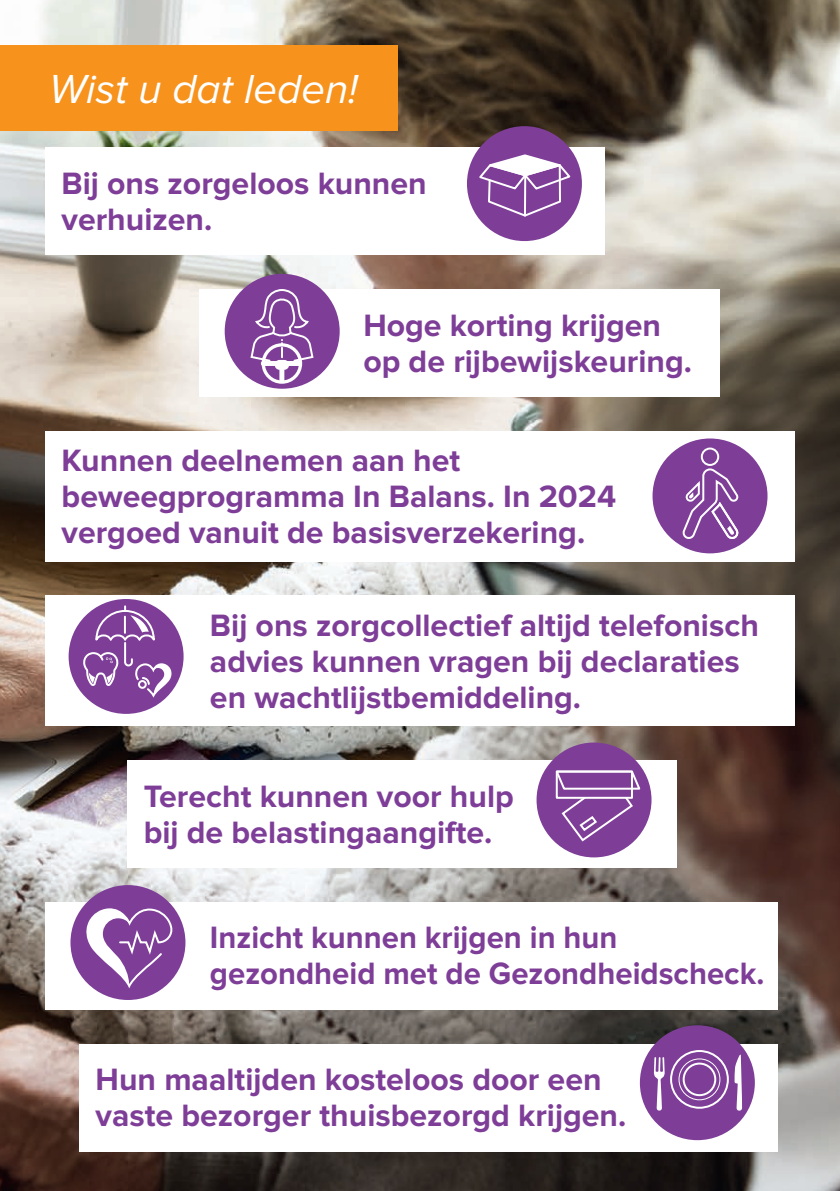
<style>
.page{position:relative;width:840px;height:1191px;background:#fff}
.page>*{position:absolute;margin:0;border:0;box-sizing:border-box;transform-origin:0 0}
.t1{font:italic 42px "Proxima Nova";color:#fff}
.t2{font:italic 700 42px "Proxima Nova";color:#fff}
.t3{font:700 32px/36px "Proxima Nova";color:#7e3e98}
</style>
<div class="page">
<img style="left:0;top:0;width:839px;height:1191px">
<div style="left:45px;top:147px;width:559px;height:108px;background:#fff"></div>
<div style="left:199px;top:289px;width:520px;height:108px;background:#fff"></div>
<div style="left:45px;top:431px;width:749px;height:130px;background:#fff"></div>
<div style="left:45px;top:595px;width:749px;height:131px;background:#fff"></div>
<div style="left:127px;top:760px;width:549px;height:107px;background:#fff"></div>
<div style="left:45px;top:902px;width:732px;height:107px;background:#fff"></div>
<div style="left:79px;top:1043px;width:698px;height:108px;background:#fff"></div>
<div style="left:0;top:45px;width:397px;height:85px;background:#f7931d"></div>
<div style="left:466px;top:126px;width:115px;height:115px;background:#7e3e98;border-radius:50%"></div>
<svg style="left:476px;top:154px;width:96px;height:64px"></svg>
<div style="left:224px;top:274px;width:115px;height:115px;background:#7e3e98;border-radius:50%"></div>
<svg style="left:249px;top:289px;width:65px;height:98px"></svg>
<div style="left:274px;top:360px;width:15px;height:10px;background:#fff;border-radius:5px"></div>
<div style="left:652px;top:438px;width:115px;height:115px;background:#7e3e98;border-radius:50%"></div>
<svg style="left:680px;top:446px;width:60px;height:93px"></svg>
<div style="left:69px;top:599px;width:114px;height:115px;background:#7e3e98;border-radius:50%"></div>
<svg style="left:82px;top:606px;width:91px;height:94px"></svg>
<div style="left:536px;top:742px;width:115px;height:115px;background:#7e3e98;border-radius:50%"></div>
<svg style="left:553px;top:770px;width:88px;height:73px"></svg>
<div style="left:70px;top:885px;width:115px;height:115px;background:#7e3e98;border-radius:50%"></div>
<svg style="left:85px;top:906px;width:88px;height:85px"></svg>
<div style="left:639px;top:1025px;width:115px;height:115px;background:#7e3e98;border-radius:50%"></div>
<svg style="left:653px;top:1057px;width:11px;height:53px"></svg>
<svg style="left:734px;top:1054px;width:7px;height:56px"></svg>
<div style="left:669px;top:1050px;width:59px;height:58px;border:2px solid #fff;border-radius:50%"></div>
<div style="left:678px;top:1058px;width:42px;height:42px;border:1px solid #fff;border-radius:50%"></div>
<div style="left:682px;top:1062px;width:33px;height:34px;border:2px solid #fff;border-radius:50%"></div>
<h1 class="t2" style="left:62px;top:53px;width:322px">Wist u dat leden!</h1>
<h1 class="t1" style="left:49px;top:69px;width:310px">Wist u dat leden!</h1>
<p class="t3" style="left:62px;top:166px;width:366px">Bij ons zorgeloos kunnen verhuizen.</p>
<p class="t3" style="left:363px;top:308px;width:330px">Hoge korting krijgen op de rijbewijskeuring.</p>
<p class="t3" style="left:62px;top:443px;width:555px">Kunnen deelnemen aan het beweegprogramma In Balans. In 2024 vergoed vanuit de basisverzekering.</p>
<p class="t3" style="left:210px;top:607px;width:550px">Bij ons zorgcollectief altijd telefonisch advies kunnen vragen bij declaraties en wachtlijstbemiddeling.</p>
<p class="t3" style="left:144px;top:778px;width:371px">Terecht kunnen voor hulp bij de belastingaangifte.</p>
<p class="t3" style="left:210px;top:920px;width:555px">Inzicht kunnen krijgen in hun gezondheid met de Gezondheidscheck.</p>
<p class="t3" style="left:96px;top:1062px;width:532px">Hun maaltijden kosteloos door een vaste bezorger thuisbezorgd krijgen.</p>
</div>
